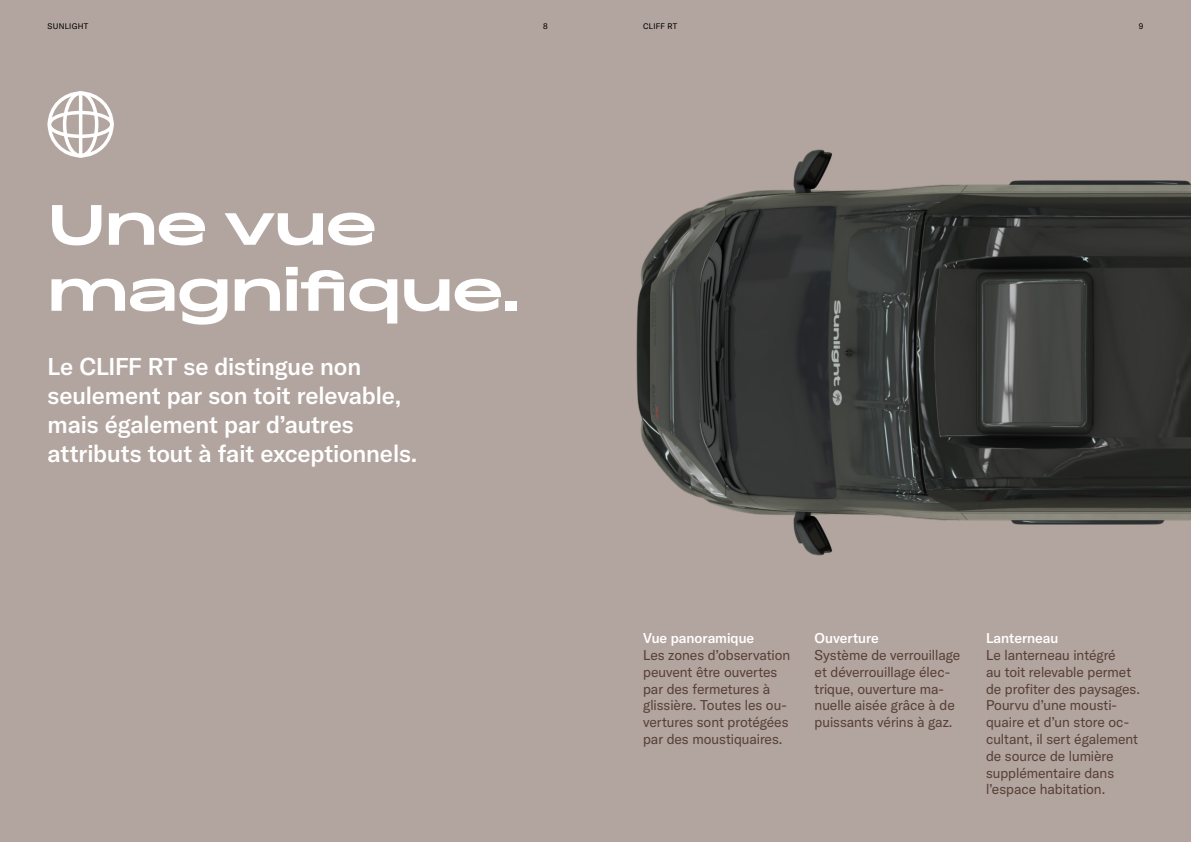
<style>
.page{position:relative;width:1191px;height:842px;background:#b2a49e}
.page>*{position:absolute;margin:0;border:0;box-sizing:border-box;transform-origin:0 0}
.t1{font:700 55px/66px "Pano";letter-spacing:-.01em;color:#fff}
.t2{font:500 24px/28.8px "GT America";letter-spacing:-.005em;color:#fff}
.t3{font:14px/16.8px "GT America";letter-spacing:-.005em;color:#574038}
.t4{font:500 14px "GT America";letter-spacing:-.005em;color:#fff}
.t5{font:8px "GT America";letter-spacing:.035em;color:#000}
</style>
<div class="page">
<div style="left:48px;top:91px;width:66px;height:66px;border:4px solid #fff;border-radius:50%"></div>
<div style="left:63px;top:91px;width:35px;height:66px;border:4px solid #fff;border-radius:50%"></div>
<div style="left:48px;top:111px;width:66px;height:27px;border:4px solid #fff;border-radius:50%"></div>
<hr style="left:79px;top:91px;width:3px;height:66px;background:#fff">
<img style="left:636px;top:149px;width:555px;height:407px">
<p class="t5" style="left:48px;top:22px;width:42px">SUNLIGHT</p>
<p class="t5" style="left:543px;top:22px;width:6px">8</p>
<p class="t5" style="left:643px;top:22px;width:36px">CLIFF RT</p>
<p class="t5" style="left:1138px;top:22px;width:6px">9</p>
<h1 class="t1" style="left:48px;top:192px;width:473px">Une vue magnifique.</h1>
<h2 class="t2" style="left:48px;top:352px;width:371px">Le CLIFF RT se distingue non seulement par son toit relevable, mais également par d’autres attributs tout à fait exceptionnels.</h2>
<p class="t4" style="left:643px;top:630px;width:113px">Vue panoramique</p>
<p class="t3" style="left:643px;top:647px;width:149px">Les zones d’observation peuvent être ouvertes par des fermetures à glissière. Toutes les ou&shy;vertures sont protégées par des moustiquaires.</p>
<p class="t4" style="left:814px;top:630px;width:66px">Ouverture</p>
<p class="t3" style="left:814px;top:647px;width:147px">Système de verrouillage et déverrouillage élec&shy;trique, ouverture ma&shy;nuelle aisée grâce à de puissants vérins à gaz.</p>
<p class="t4" style="left:986px;top:630px;width:74px">Lanterneau</p>
<p class="t3" style="left:986px;top:647px;width:155px">Le lanterneau intégré<br>au toit relevable permet de profiter des paysages.<br>Pourvu d’une mousti&shy;quaire et d’un store oc&shy;cultant, il sert également de source de lumière supplémentaire dans l’espace habitation.</p>
</div>
